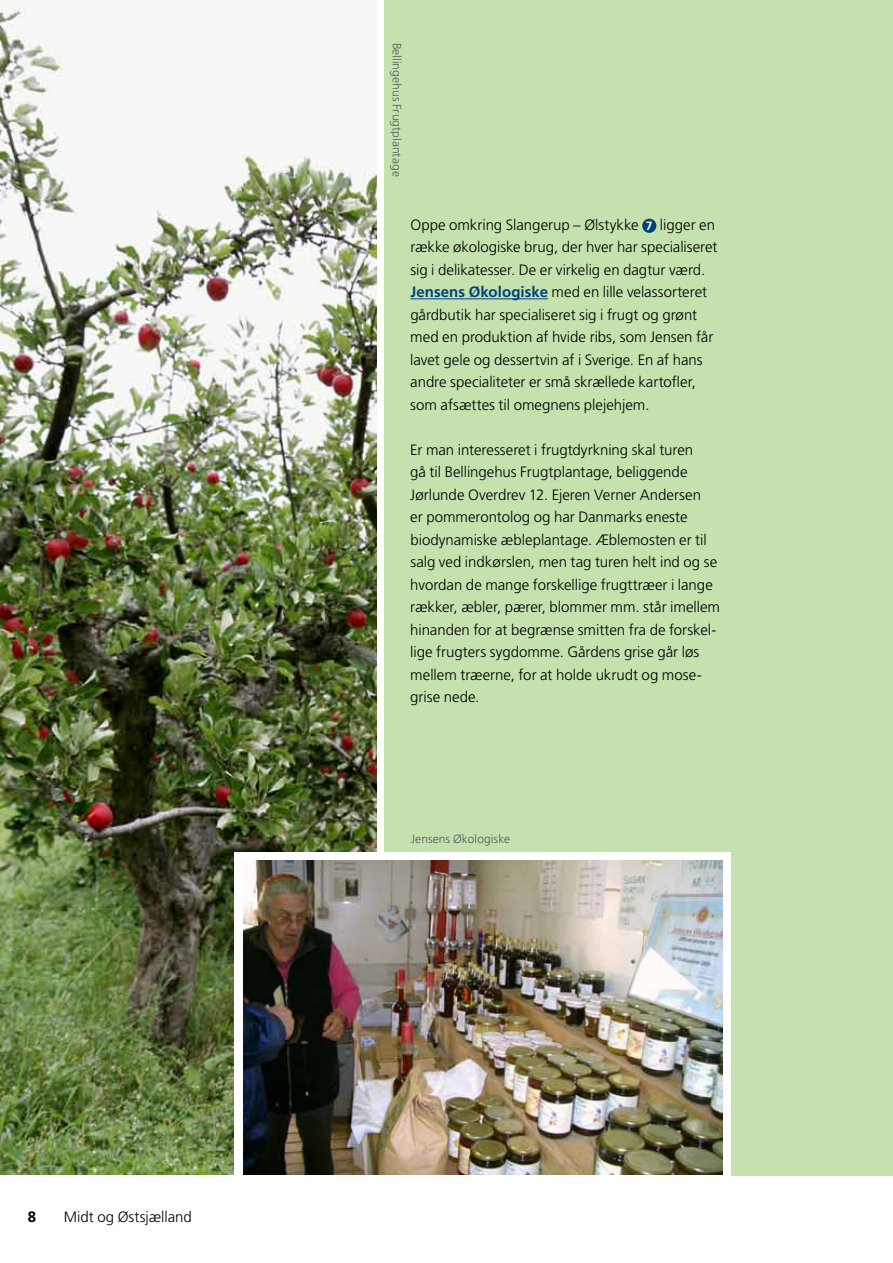
<style>
.page{position:relative;width:893px;height:1263px;background:#fff}
.page>*{position:absolute;margin:0;border:0;box-sizing:border-box;transform-origin:0 0}
.t1{font:300 15px/22.5px "Frutiger LT Std";color:#000}
.t2{font:700 15px "Frutiger LT Std";color:#000}
.t3{font:300 12px "Frutiger LT Std";letter-spacing:.005em;color:#58595b}
.s1{font-weight:700;font-size:12px;color:#fff}
.s2{font-weight:700;color:#00427a}
</style>
<div class="page">
<div style="left:385px;top:0;width:508px;height:1175px;background:#c5e1ae"></div>
<img style="left:0;top:0;width:376px;height:1175px">
<div style="left:234px;top:852px;width:497px;height:331px;background:#fff"></div>
<img style="left:243px;top:860px;width:479px;height:315px">
<hr style="left:410px;top:298px;width:138px;height:1px;background:#00427a">
<div style="left:642px;top:219px;width:14px;height:14px;background:#00427a;border-radius:50%"></div>
<p class="t2" style="left:28px;top:1208px;width:10px">8</p>
<p class="t1" style="left:64px;top:1206px;width:129px">Midt og Østsjælland</p>
<p class="t3" style="left:404px;top:43px;width:135px;rotate:90deg">Bellingehus Frugtplantage</p>
<p class="t1" style="left:410px;top:214px;width:309px">Oppe omkring Slangerup – Ølstykke <span class="s1">7</span> ligger en række økologiske brug, der hver har specialiseret sig i delikatesser. De er virkelig en dagtur værd.<br><span class="s2">Jensens Økologiske</span> med en lille velassorteret gårdbutik har specialiseret sig i frugt og grønt med en produktion af hvide ribs, som Jensen får lavet gele og dessertvin af i Sverige. En af hans andre specialiteter er små skrællede kartofler, som afsættes til omegnens plejehjem.</p>
<p class="t1" style="left:410px;top:439px;width:311px">Er man interesseret i frugtdyrkning skal turen<br>gå til Bellingehus Frugtplantage, beliggende Jørlunde Overdrev 12. Ejeren Verner Andersen<br>er pommerontolog og har Danmarks eneste biodynamiske æbleplantage. Æblemosten er til salg ved indkørslen, men tag turen helt ind og se hvordan de mange forskellige frugttræer i lange rækker, æbler, pærer, blommer mm. står imellem hinanden for at begrænse smitten fra de forskel&shy;lige frugters sygdomme. Gårdens grise går løs mellem træerne, for at holde ukrudt og mose&shy;grise nede.</p>
<p class="t3" style="left:411px;top:831px;width:101px">Jensens Økologiske</p>
</div>
